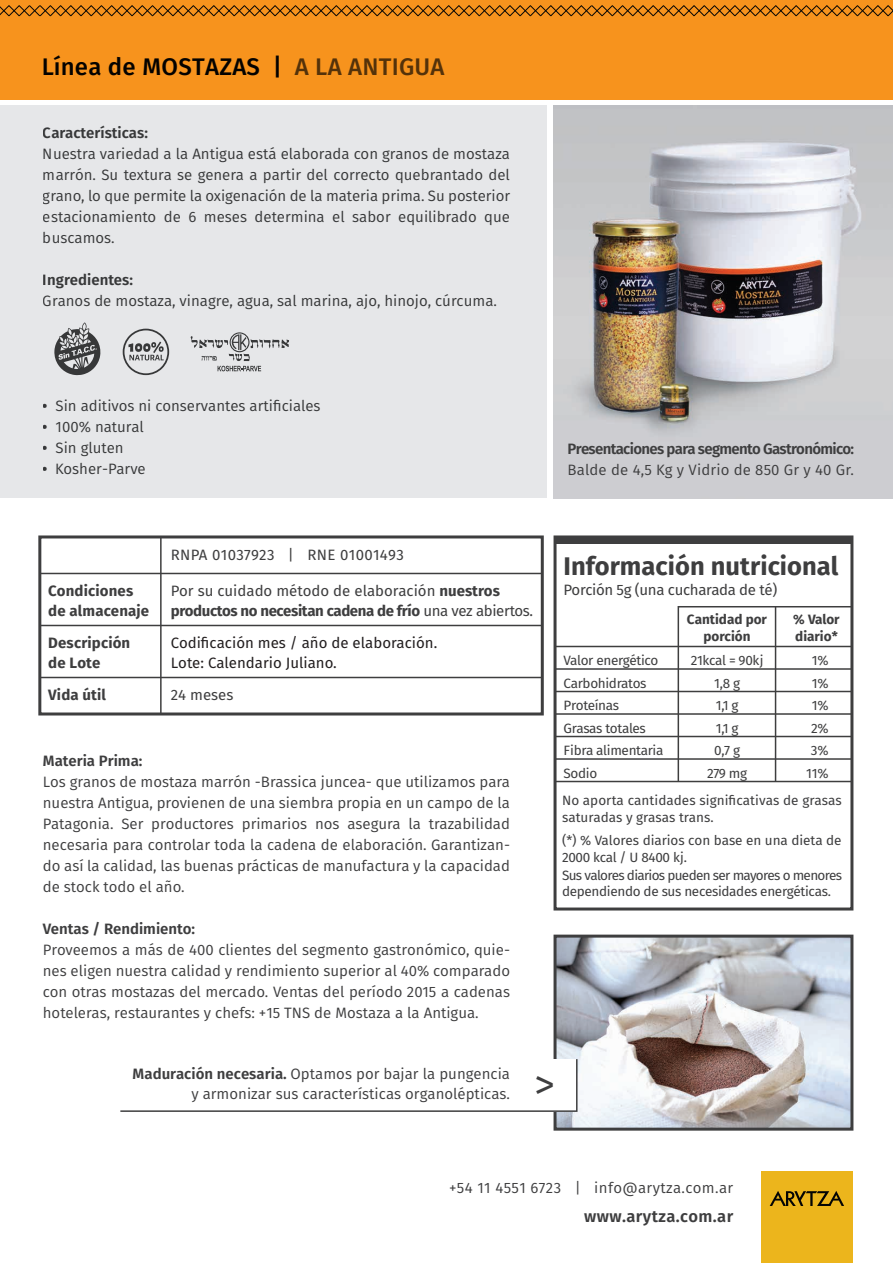
<style>
.page{position:relative;width:893px;height:1263px;background:#fff}
.page>*{position:absolute;margin:0;border:0;box-sizing:border-box;transform-origin:0 0}
.t1{font:42px "Fira Sans";color:#3e3e3f}
.t2{font:700 25.5px "Fira Sans";color:#3e3e3f}
.t3{font:500 24px "Fira Sans";letter-spacing:.01em;color:#050504}
.t4{font:600 16.5px "Fira Sans";letter-spacing:.025em;color:#3e3e3f}
.t5{font:15px/21px "Fira Sans";color:#3e3e3f;text-align:justify}
.t6{font:15px/19.5px "Fira Sans";color:#3e3e3f}
.t7{font:600 15px "Fira Sans";letter-spacing:-.005em;color:#3e3e3f}
.t8{font:15px/19.5px "Fira Sans";color:#231f20}
.t9{font:700 15px/19.5px "Fira Sans";letter-spacing:.01em;color:#3e3e3f}
.t10{font:600 15px "Fira Sans";letter-spacing:-.045em;color:#3e3e3f}
.t11{font:15px "Fira Sans";letter-spacing:.025em;color:#3e3e3f}
.t12{font:15px "Fira Sans";letter-spacing:-.02em;color:#3e3e3f}
.t13{font:15px "Fira Sans";letter-spacing:.025em;color:#3e3e3f}
.t14{font:13.5px/22.5px "Fira Sans";letter-spacing:-.025em;color:#3e3e3f;text-align:center}
.t15{font:13.5px/16.5px "Fira Sans";letter-spacing:-.045em;color:#3e3e3f}
.t16{font:13.5px/16.5px "Fira Sans";letter-spacing:.005em;color:#3e3e3f}
.t17{font:13.5px/16.5px "Fira Sans";letter-spacing:-.005em;color:#3e3e3f}
.t18{font:700 13.5px/16.5px "Fira Sans";color:#3e3e3f;text-align:center}
.s1{color:#57585a}
.s2{font-weight:700}
.s3{font-weight:600}
</style>
<div class="page">
<div style="left:0;top:106px;width:547px;height:392px;background:#e6e7e9"></div>
<div style="left:0;top:0;width:893px;height:100px;background:#f7931d"></div>
<svg style="left:0;top:5px;width:893px;height:12px"></svg>
<img style="left:554px;top:106px;width:339px;height:392px">
<svg style="left:54px;top:322px;width:46px;height:53px"></svg>
<svg style="left:123px;top:329px;width:46px;height:46px"></svg>
<svg style="left:191px;top:332px;width:98px;height:39px"></svg>
<div style="left:761px;top:1171px;width:92px;height:92px;background:#ecb51c"></div>
<svg style="left:770px;top:1191px;width:74px;height:15px"></svg>
<div style="left:38px;top:535px;width:506px;height:180px;border:3px solid #3e3e3f"></div>
<hr style="left:40px;top:573px;width:502px;height:1px;background:#3e3e3f">
<hr style="left:40px;top:625px;width:502px;height:1px;background:#3e3e3f">
<hr style="left:40px;top:677px;width:502px;height:1px;background:#3e3e3f">
<hr style="left:160px;top:537px;width:2px;height:177px;background:#3e3e3f">
<div style="left:555px;top:537px;width:297px;height:7px;background:#3e3e3f"></div>
<div style="left:554px;top:535px;width:299px;height:375px;border:3px solid #3e3e3f"></div>
<hr style="left:555px;top:646px;width:297px;height:1px;background:#3e3e3f">
<svg style="left:677px;top:605px;width:176px;height:178px"></svg>
<hr style="left:555px;top:668px;width:297px;height:2px;background:#3e3e3f">
<hr style="left:555px;top:691px;width:297px;height:1px;background:#3e3e3f">
<hr style="left:555px;top:713px;width:297px;height:2px;background:#3e3e3f">
<hr style="left:555px;top:736px;width:297px;height:1px;background:#3e3e3f">
<hr style="left:555px;top:758px;width:297px;height:2px;background:#3e3e3f">
<hr style="left:555px;top:781px;width:297px;height:1px;background:#3e3e3f">
<hr style="left:775px;top:607px;width:1px;height:174px;background:#3e3e3f">
<img style="left:558px;top:938px;width:291px;height:189px">
<div style="left:554px;top:934px;width:299px;height:197px;border:3px solid #3e3e3f"></div>
<svg style="left:120px;top:1058px;width:458px;height:55px"></svg>
<h3 class="t3" style="left:41px;top:47px;width:405px">Línea de MOSTAZAS | <span class="s1">A LA ANTIGUA</span></h3>
<p class="t7" style="left:43px;top:121px;width:107px">Características:</p>
<p class="t5" style="left:43px;top:143px;width:469px">Nuestra variedad a la Antigua está elaborada con granos de mostaza marrón. Su textura se genera a partir del correcto quebrantado del grano, lo que permite la oxigenación de la materia prima. Su posterior estacionamiento de 6 meses determina el sabor equilibrado que buscamos.</p>
<p class="t7" style="left:43px;top:268px;width:92px">Ingredientes:</p>
<p class="t5" style="left:43px;top:290px;width:456px">Granos de mostaza, vinagre, agua, sal marina, ajo, hinojo, cúrcuma.</p>
<p class="t5" style="left:43px;top:395px;width:279px"><span class="s2">•</span> Sin aditivos ni conservantes artificiales</p>
<p class="t5" style="left:43px;top:416px;width:103px"><span class="s2">•</span> 100% natural</p>
<p class="t5" style="left:43px;top:437px;width:82px"><span class="s2">•</span> Sin gluten</p>
<p class="t5" style="left:43px;top:458px;width:104px"><span class="s2">•</span> Kosher-Parve</p>
<p class="t10" style="left:568px;top:436px;width:288px">Presentaciones para segmento Gastronómico:</p>
<p class="t5" style="left:568px;top:459px;width:288px">Balde de 4,5 Kg y Vidrio de 850 Gr y 40 Gr.</p>
<p class="t9" style="left:48px;top:580px;width:102px">Condiciones de almacenaje</p>
<p class="t13" style="left:171px;top:544px;width:235px">RNPA 01037923 | RNE 01001493</p>
<p class="t6" style="left:171px;top:581px;width:364px">Por su cuidado método de elaboración <span class="s2">nuestros productos no necesitan cadena de frío</span> una vez abiertos.</p>
<p class="t9" style="left:48px;top:632px;width:84px">Descripción de Lote</p>
<p class="t9" style="left:48px;top:684px;width:59px">Vida útil</p>
<p class="t6" style="left:171px;top:685px;width:64px">24 meses</p>
<p class="t8" style="left:171px;top:633px;width:268px">Codificación mes / año de elaboración.<br>Lote: Calendario Juliano.</p>
<p class="t7" style="left:43px;top:748px;width:101px">Materia Prima:</p>
<p class="t5" style="left:43px;top:771px;width:469px">Los granos de mostaza marrón -Brassica juncea- que utilizamos para nuestra Antigua, provienen de una siembra propia en un campo de la Patagonia. Ser productores primarios nos asegura la trazabilidad necesaria para controlar toda la cadena de elaboración. Garantizan&shy;do así la calidad, las buenas prácticas de manufactura y la capacidad de stock todo el año.</p>
<p class="t7" style="left:43px;top:916px;width:154px">Ventas / Rendimiento:</p>
<p class="t5" style="left:43px;top:939px;width:469px">Proveemos a más de 400 clientes del segmento gastronómico, quie&shy;nes eligen nuestra calidad y rendimiento superior al 40% comparado con otras mostazas del mercado. Ventas del período 2015 a cadenas hoteleras, restaurantes y chefs: +15 TNS de Mostaza a la Antigua.</p>
<h2 class="t2" style="left:564px;top:544px;width:276px">Información nutricional</h2>
<p class="t12" style="left:564px;top:578px;width:215px">Porción 5g (una cucharada de té)</p>
<p class="t14" style="left:564px;top:649px;width:101px;text-align:left">Valor energético<br>Carbohidratos<br>Proteínas<br>Grasas totales<br>Fibra alimentaria<br>Sodio</p>
<p class="t18" style="left:687px;top:610px;width:82px">Cantidad por porción</p>
<p class="t18" style="left:793px;top:610px;width:48px;text-align:left">% Valor diario*</p>
<p class="t14" style="left:806px;top:649px;width:24px">1%<br>1%<br>1%<br>2%<br>3%<br>11%</p>
<p class="t14" style="left:691px;top:649px;width:74px">21kcal = 90kj<br>1,8 g<br>1,1 g<br>1,1 g<br>0,7 g<br>279 mg</p>
<p class="t16" style="left:562px;top:792px;width:281px">No aporta cantidades significativas de grasas saturadas y grasas trans.</p>
<p class="t17" style="left:562px;top:832px;width:281px">(*) % Valores diarios con base en una dieta de<br>2000 kcal / U 8400 kj.</p>
<p class="t15" style="left:562px;top:866px;width:282px">Sus valores diarios pueden ser mayores o menores dependiendo de sus necesidades energéticas.</p>
<p class="t5" style="left:132px;top:1064px;width:379px;line-height:19.5px;text-align:right"><span class="s3">Maduración necesaria.</span> Optamos por bajar la pungencia y armonizar sus características organolépticas.</p>
<h1 class="t1" style="left:534px;top:1053px;width:22px">&gt;</h1>
<p class="t11" style="left:449px;top:1177px;width:286px">+54 11 4551 6723 | info@arytza.com.ar</p>
<p class="t4" style="left:584px;top:1202px;width:151px">www.arytza.com.ar</p>
</div>
